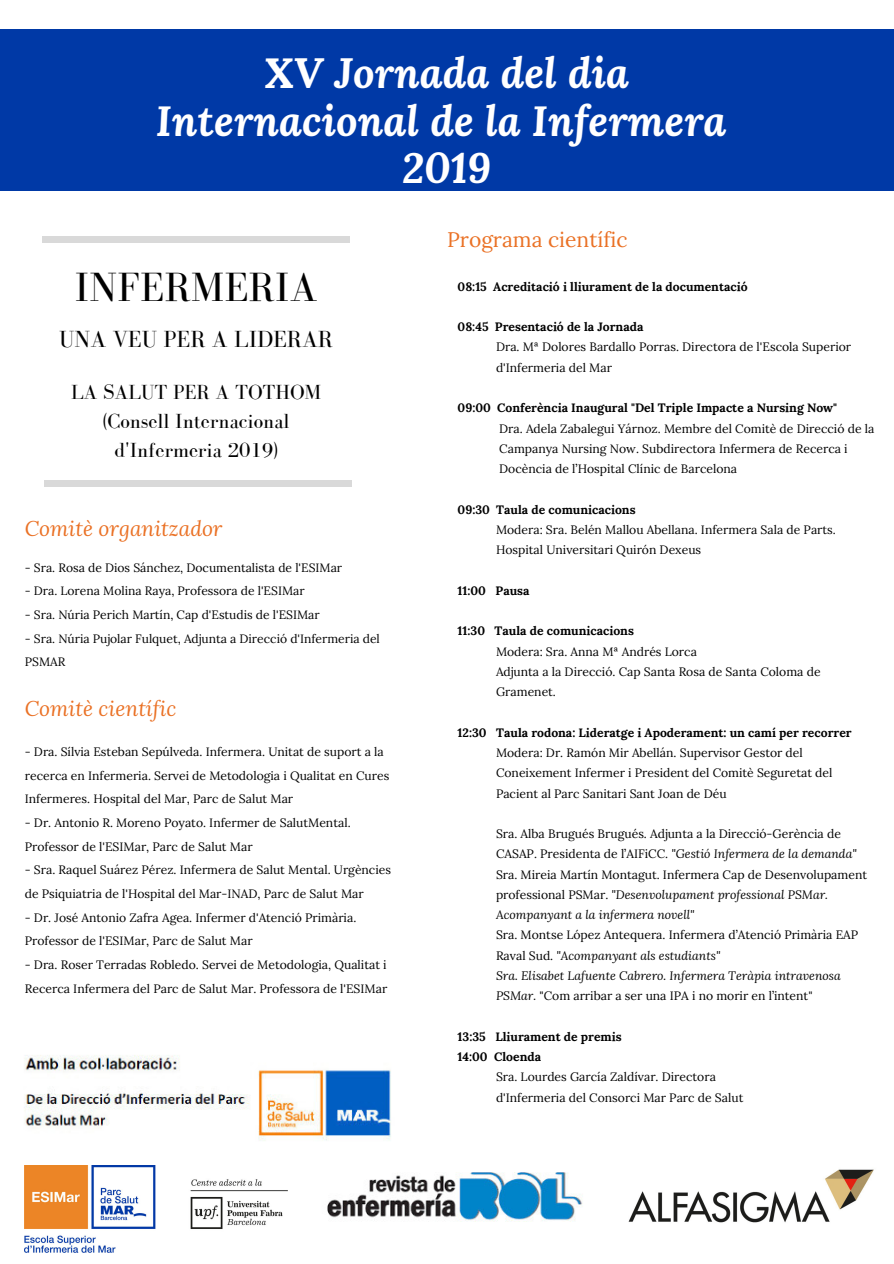
<style>
.page{position:relative;width:894px;height:1264px;background:#fff}
.page>*{position:absolute;margin:0;border:0;box-sizing:border-box;transform-origin:0 0}
.t1{font:italic 700 42px/47.2px "Lora";color:#fff;text-align:center}
.t2{font:42px "Bodoni FLF";color:#000}
.t3{font:24px "Bodoni FLF";color:#000}
.t4{font:21px/29.2px "Bodoni FLF";color:#000;text-align:center}
.t5{font:italic 21px "Lora";color:#ea7125}
.t6{font:21px "Lora";color:#ea7125}
.t7{font:12.15px/20.2px "Lora";color:#000}
.t8{font:700 12.15px/20.2px "Lora";color:#000}
.s1{font-style:italic}
</style>
<div class="page">
<div style="left:0;top:29px;width:893px;height:161px;background:#0039a6"></div>
<div style="left:42px;top:236px;width:308px;height:6px;background:#d9d9d9"></div>
<div style="left:44px;top:480px;width:307px;height:7px;background:#d9d9d9"></div>
<img style="left:25px;top:1165px;width:262px;height:87px">
<img style="left:24px;top:1055px;width:367px;height:86px">
<img style="left:327px;top:1172px;width:256px;height:50px">
<img style="left:628px;top:1169px;width:246px;height:54px">
<h1 class="t1" style="left:156px;top:49px;width:572px">XV Jornada del dia<br>Internacional de la Infermera<br>2019</h1>
<h1 class="t2" style="left:75px;top:264px;width:244px">INFERMERIA</h1>
<h2 class="t3" style="left:59px;top:326px;width:275px">UNA VEU PER A LIDERAR</h2>
<h3 class="t4" style="left:71px;top:377px;width:252px">LA SALUT PER A TOTHOM (Consell Internacional d'Infermeria 2019)</h3>
<h3 class="t5" style="left:25px;top:514px;width:199px">Comitè organitzador</h3>
<p class="t7" style="left:25px;top:557px;width:319px">- Sra. Rosa de Dios Sánchez, Documentalista de l'ESIMar</p>
<p class="t7" style="left:25px;top:581px;width:281px">- Dra. Lorena Molina Raya, Professora de l'ESIMar</p>
<p class="t7" style="left:25px;top:604px;width:296px">- Sra. Núria Perich Martín, Cap d'Estudis de l'ESIMar</p>
<p class="t7" style="left:25px;top:626px;width:356px;line-height:23.5px">- Sra. Núria Pujolar Fulquet, Adjunta a Direcció d'Infermeria del<br>PSMAR</p>
<h3 class="t5" style="left:25px;top:694px;width:153px">Comitè científic</h3>
<p class="t7" style="left:25px;top:739px;width:366px;line-height:23.7px">- Dra. Sílvia Esteban Sepúlveda. Infermera. Unitat de suport a la recerca en Infermeria. Servei de Metodologia i Qualitat en Cures<br>Infermeres. Hospital del Mar, Parc de Salut Mar</p>
<p class="t7" style="left:25px;top:810px;width:327px;line-height:23.7px">- Dr. Antonio R. Moreno Poyato. Infermer de SalutMental.<br>Professor de l'ESIMar, Parc de Salut Mar</p>
<p class="t7" style="left:25px;top:858px;width:367px;line-height:23.7px">- Sra. Raquel Suárez Pérez. Infermera de Salut Mental. Urgències de Psiquiatria de l'Hospital del Mar-INAD, Parc de Salut Mar</p>
<p class="t7" style="left:25px;top:905px;width:333px;line-height:23.7px">- Dr. José Antonio Zafra Agea. Infermer d'Atenció Primària.<br>Professor de l'ESIMar, Parc de Salut Mar</p>
<p class="t7" style="left:25px;top:952px;width:364px;line-height:23.7px">- Dra. Roser Terradas Robledo. Servei de Metodologia, Qualitat i<br>Recerca Infermera del Parc de Salut Mar. Professora de l'ESIMar</p>
<h3 class="t6" style="left:447px;top:226px;width:182px">Programa científic</h3>
<p class="t8" style="left:457px;top:276px;width:291px">08:15 Acreditació i lliurament de la documentació</p>
<p class="t8" style="left:457px;top:316px;width:187px">08:45 Presentació de la Jornada</p>
<p class="t7" style="left:496px;top:337px;width:356px">Dra. Mª Dolores Bardallo Porras. Directora de l'Escola Superior d'Infermeria del Mar</p>
<p class="t8" style="left:457px;top:397px;width:381px">09:00 Conferència Inaugural "Del Triple Impacte a Nursing Now"</p>
<p class="t7" style="left:499px;top:418px;width:376px">Dra. Adela Zabalegui Yárnoz. Membre del Comitè de Direcció de la<br>Campanya Nursing Now. Subdirectora Infermera de Recerca i<br>Docència de l’Hospital Clínic de Barcelona</p>
<p class="t8" style="left:457px;top:499px;width:179px">09:30 Taula de comunicacions</p>
<p class="t7" style="left:496px;top:519px;width:341px">Modera: Sra. Belén Mallou Abellana. Infermera Sala de Parts.<br>Hospital Universitari Quirón Dexeus</p>
<p class="t8" style="left:457px;top:580px;width:73px">11:00 Pausa</p>
<p class="t8" style="left:457px;top:620px;width:178px">11:30 Taula de comunicacions</p>
<p class="t7" style="left:496px;top:641px;width:326px">Modera: Sra. Anna Mª Andrés Lorca<br>Adjunta a la Direcció. Cap Santa Rosa de Santa Coloma de<br>Gramenet.</p>
<p class="t8" style="left:457px;top:722px;width:395px">12:30 Taula rodona: Lideratge i Apoderament: un camí per recorrer</p>
<p class="t7" style="left:496px;top:742px;width:338px">Modera: Dr. Ramón Mir Abellán. Supervisor Gestor del<br>Coneixement Infermer i President del Comitè Seguretat del<br>Pacient al Parc Sanitari Sant Joan de Déu</p>
<p class="t7" style="left:496px;top:823px;width:372px">Sra. Alba Brugués Brugués. Adjunta a la Direcció-Gerència de CASAP. Presidenta de l’AIFiCC. <span class="s1">"Gestió Infermera de la demanda" </span>Sra. Mireia Martín Montagut. Infermera Cap de Desenvolupament professional PSMar. <span class="s1">"Desenvolupament professional PSMar.<br>Acompanyant a la infermera novell"</span></p>
<p class="t7" style="left:496px;top:924px;width:363px">Sra. Montse López Antequera. Infermera d’Atenció Primària EAP Raval Sud. <span class="s1">"Acompanyant als estudiants"<br>Sra. Elisabet Lafuente Cabrero. Infermera Teràpia intravenosa PSMar.</span> "Com arribar a ser una IPA i no morir en l’intent"</p>
<p class="t8" style="left:457px;top:1026px;width:165px">13:35 Lliurament de premis<br>14:00 Cloenda</p>
<p class="t7" style="left:496px;top:1066px;width:249px">Sra. Lourdes García Zaldívar. Directora d'Infermeria del Consorci Mar Parc de Salut</p>
</div>
